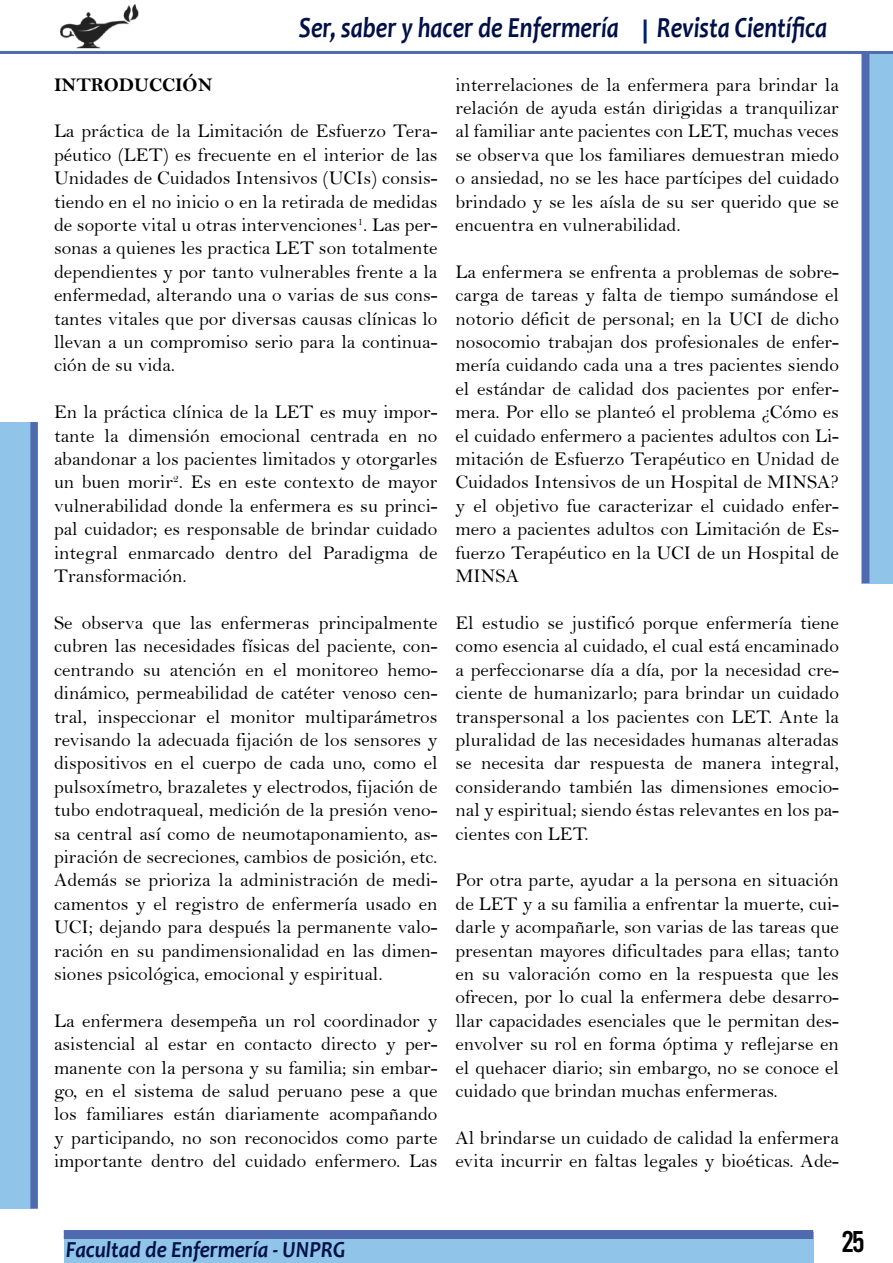
<style>
.page{position:relative;width:893px;height:1263px;background:#fff}
.page>*{position:absolute;margin:0;border:0;box-sizing:border-box;transform-origin:0 0}
.t1{font:30px "Bebas";color:#000}
.t2{font:italic 700 29.25px "Candara";color:#001048;scale:.82 1}
.t3{font:italic 700 23.1px "Candara";color:#001048;scale:.91 1}
.t4{font:19.5px/23.4px "Bell";color:#000;text-align:justify}
.t5{font:19.5px "Bell MT Bold";color:#000}
</style>
<div class="page">
<div style="left:862px;top:52px;width:31px;height:531px;background:#91c4e9"></div>
<hr style="left:0;top:51px;width:893px;height:3px;background:#4f6bad">
<div style="left:862px;top:52px;width:7px;height:531px;background:#4f6bad"></div>
<hr style="left:644px;top:20px;width:3px;height:24px;background:#002179">
<img style="left:60px;top:4px;width:79px;height:45px">
<div style="left:64px;top:1232px;width:749px;height:31px;background:#91c4e9"></div>
<div style="left:0;top:422px;width:31px;height:787px;background:#91c4e9"></div>
<div style="left:30px;top:422px;width:8px;height:787px;background:#4f6bad"></div>
<div style="left:64px;top:1230px;width:749px;height:9px;background:#4f6bad"></div>
<h2 class="t2" style="left:299px;top:9px;width:392px">Ser, saber y hacer de Enfermería</h2>
<h2 class="t2" style="left:657px;top:9px;width:209px">Revista Científica</h2>
<p class="t5" style="left:54px;top:73px;width:160px">INTRODUCCIÓN</p>
<p class="t4" style="left:54px;top:119px;width:385px">La práctica de la Limitación de Esfuerzo Tera&shy;péutico (LET) es frecuente en el interior de las Unidades de Cuidados Intensivos (UCIs) consis&shy;tiendo en el no inicio o en la retirada de medidas de soporte vital u otras intervenciones<sup>1</sup>. Las per&shy;sonas a quienes les practica LET son totalmente dependientes y por tanto vulnerables frente a la enfermedad, alterando una o varias de sus cons&shy;tantes vitales que por diversas causas clínicas lo llevan a un compromiso serio para la continua&shy;ción de su vida.</p>
<p class="t4" style="left:54px;top:400px;width:385px">En la práctica clínica de la LET es muy impor&shy;tante la dimensión emocional centrada en no abandonar a los pacientes limitados y otorgarles un buen morir<sup>2</sup>. Es en este contexto de mayor vulnerabilidad donde la enfermera es su princi&shy;pal cuidador; es responsable de brindar cuidado integral enmarcado dentro del Paradigma de Transformación.</p>
<p class="t4" style="left:54px;top:611px;width:385px">Se observa que las enfermeras principalmente cubren las necesidades físicas del paciente, con&shy;centrando su atención en el monitoreo hemo&shy;dinámico, permeabilidad de catéter venoso cen&shy;tral, inspeccionar el monitor multiparámetros revisando la adecuada fijación de los sensores y dispositivos en el cuerpo de cada uno, como el pulsoxímetro, brazaletes y electrodos, fijación de tubo endotraqueal, medición de la presión veno&shy;sa central así como de neumotaponamiento, as&shy;piración de secreciones, cambios de posición, etc.<br>Además se prioriza la administración de medi&shy;camentos y el registro de enfermería usado en UCI; dejando para después la permanente valo&shy;ración en su pandimensionalidad en las dimen&shy;siones psicológica, emocional y espiritual.</p>
<p class="t4" style="left:54px;top:1009px;width:385px">La enfermera desempeña un rol coordinador y asistencial al estar en contacto directo y per&shy;manente con la persona y su familia; sin embar&shy;go, en el sistema de salud peruano pese a que los familiares están diariamente acompañando y participando, no son reconocidos como parte importante dentro del cuidado enfermero. Las</p>
<p class="t4" style="left:455px;top:73px;width:385px">interrelaciones de la enfermera para brindar la relación de ayuda están dirigidas a tranquilizar al familiar ante pacientes con LET, muchas veces se observa que los familiares demuestran miedo o ansiedad, no se les hace partícipes del cuidado brindado y se les aísla de su ser querido que se encuentra en vulnerabilidad.</p>
<p class="t4" style="left:455px;top:260px;width:385px">La enfermera se enfrenta a problemas de sobre&shy;carga de tareas y falta de tiempo sumándose el notorio déficit de personal; en la UCI de dicho nosocomio trabajan dos profesionales de enfer&shy;mería cuidando cada una a tres pacientes siendo el estándar de calidad dos pacientes por enfer&shy;mera. Por ello se planteó el problema ¿Cómo es el cuidado enfermero a pacientes adultos con Li&shy;mitación de Esfuerzo Terapéutico en Unidad de Cuidados Intensivos de un Hospital de MINSA? y el objetivo fue caracterizar el cuidado enfer&shy;mero a pacientes adultos con Limitación de Es&shy;fuerzo Terapéutico en la UCI de un Hospital de MINSA</p>
<p class="t4" style="left:455px;top:611px;width:385px">El estudio se justificó porque enfermería tiene como esencia al cuidado, el cual está encaminado a perfeccionarse día a día, por la necesidad cre&shy;ciente de humanizarlo; para brindar un cuidado transpersonal a los pacientes con LET. Ante la pluralidad de las necesidades humanas alteradas se necesita dar respuesta de manera integral, considerando también las dimensiones emocio&shy;nal y espiritual; siendo éstas relevantes en los pa&shy;cientes con LET.</p>
<p class="t4" style="left:455px;top:868px;width:385px">Por otra parte, ayudar a la persona en situación de LET y a su familia a enfrentar la muerte, cui&shy;darle y acompañarle, son varias de las tareas que presentan mayores dificultades para ellas; tanto en su valoración como en la respuesta que les ofrecen, por lo cual la enfermera debe desarro&shy;llar capacidades esenciales que le permitan des&shy;envolver su rol en forma óptima y reflejarse en el quehacer diario; sin embargo, no se conoce el cuidado que brindan muchas enfermeras.</p>
<p class="t4" style="left:455px;top:1126px;width:385px">Al brindarse un cuidado de calidad la enfermera evita incurrir en faltas legales y bioéticas. Ade-</p>
<p class="t3" style="left:66px;top:1235px;width:309px">Facultad de Enfermería - UNPRG</p>
<h1 class="t1" style="left:842px;top:1227px;width:24px">25</h1>
</div>
